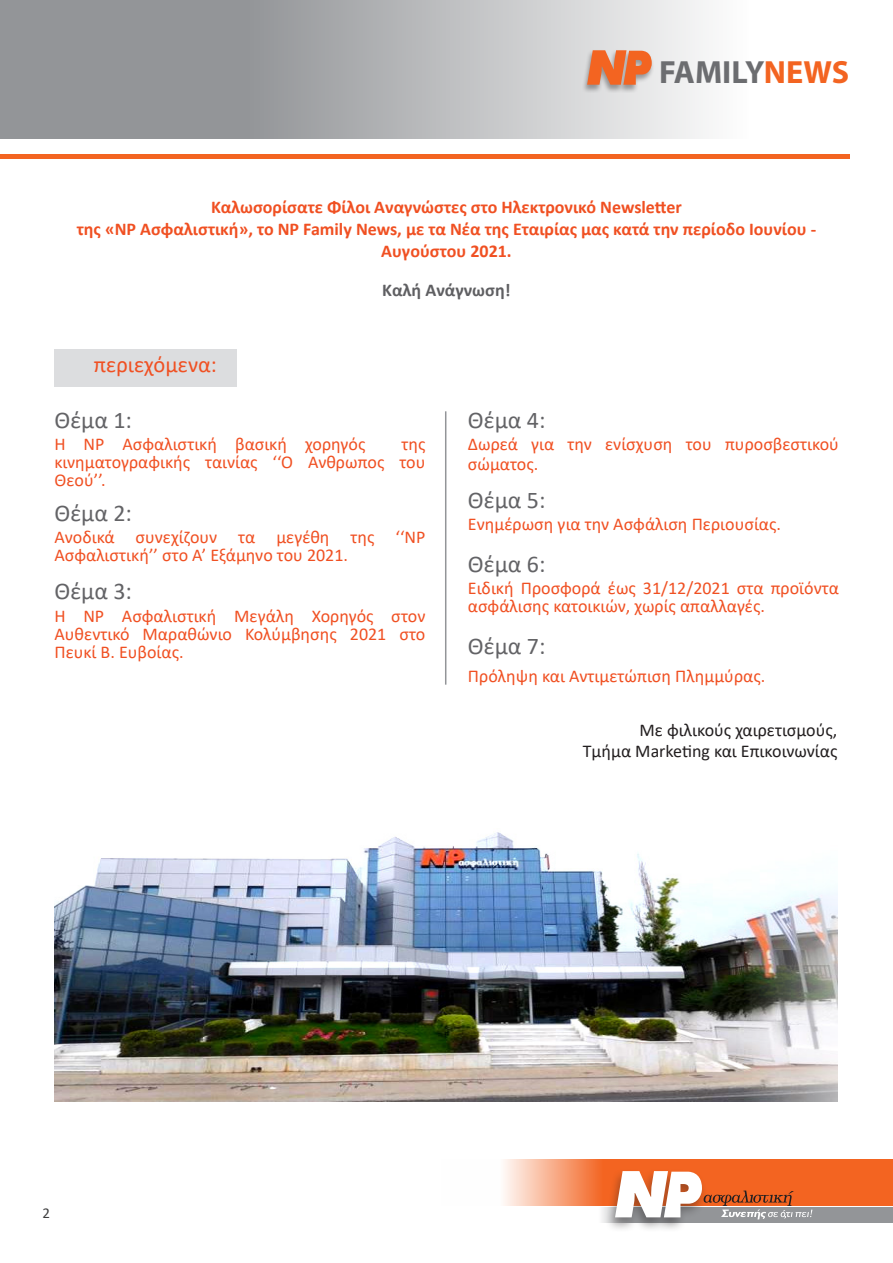
<style>
.page{position:relative;width:893px;height:1263px;background:#fff}
.page>*{position:absolute;margin:0;border:0;box-sizing:border-box;transform-origin:0 0}
.t1{font:700 32.25px "Myriad Pro";color:#6c6d70}
.t2{font:24px "Calibri";color:#636366}
.t3{font:22.5px "Calibri";color:#f05022}
.t4{font:18px/18px "Calibri";color:#f05022}
.t5{font:700 18px/21.6px "Calibri";color:#f05022;text-align:center}
.t6{font:18px "Calibri";color:#231f20}
.t7{font:700 18px "Calibri";color:#5f5f62}
.t8{font:15px "Calibri";color:#3e3e3f}
.s1{color:#f36421}
</style>
<div class="page">
<svg style="left:0;top:0;width:705px;height:139px;background:#b1b2b4"></svg>
<div style="left:0;top:154px;width:849px;height:5px;background:#f36421"></div>
<div style="left:581px;top:50px;width:74px;height:43px;background:#231f20;opacity:.4"></div>
<svg style="left:587px;top:50px;width:65px;height:35px;background:#e58153"></svg>
<div style="left:598px;top:1207px;width:295px;height:16px;background:#939598"></div>
<svg style="left:504px;top:1159px;width:389px;height:47px;background:#f5844f"></svg>
<div style="left:604px;top:1168px;width:104px;height:64px;background:#231f20;opacity:.4"></div>
<svg style="left:615px;top:1171px;width:197px;height:48px"></svg>
<div style="left:54px;top:349px;width:182px;height:38px;background:#dcdddf"></div>
<hr style="left:445px;top:411px;width:1px;height:274px;background:#939598">
<img style="left:54px;top:832px;width:784px;height:269px">
<p class="t1" style="left:659px;top:51px;width:192px">FAMILY<span class="s1">NEWS</span></p>
<p class="t5" style="left:77px;top:196px;width:741px">Καλωσορίσατε Φίλοι Αναγνώστες στο Ηλεκτρονικό Newsletter<br>της «NP Ασφαλιστική», το NP Family News, με τα Νέα της Εταιρίας μας κατά την περίοδο Ιουνίου -<br>Αυγούστου 2021.</p>
<p class="t7" style="left:382px;top:278px;width:130px">Καλή Ανάγνωση!</p>
<p class="t3" style="left:94px;top:349px;width:125px">περιεχόμενα:</p>
<p class="t2" style="left:54px;top:403px;width:79px">Θέμα 1:</p>
<p class="t4" style="left:54px;top:435px;width:312px">Η NP Ασφαλιστική βασική χορηγός</p>
<p class="t4" style="left:54px;top:435px;width:372px;text-align:justify;text-indent:347px">της κινηματογραφικής ταινίας ‘‘Ο Άνθρωπος του Θεού’’.</p>
<p class="t2" style="left:54px;top:496px;width:79px">Θέμα 2:</p>
<p class="t4" style="left:54px;top:527px;width:372px">Ανοδικά συνεχίζουν τα μεγέθη της ‘‘NP<br>Ασφαλιστική’’ στο Α’ Εξάμηνο του 2021.</p>
<p class="t2" style="left:54px;top:575px;width:79px">Θέμα 3:</p>
<p class="t4" style="left:54px;top:606px;width:372px;text-align:justify">Η NP Ασφαλιστική Μεγάλη Χορηγός στον Αυθεντικό Μαραθώνιο Κολύμβησης 2021 στο Πευκί Β. Ευβοίας.</p>
<p class="t2" style="left:468px;top:403px;width:79px">Θέμα 4:</p>
<p class="t4" style="left:468px;top:434px;width:372px;line-height:19.8px">Δωρεά για την ενίσχυση του πυροσβεστικού σώματος.</p>
<p class="t2" style="left:468px;top:484px;width:79px">Θέμα 5:</p>
<p class="t4" style="left:468px;top:515px;width:315px">Ενημέρωση για την Ασφάλιση Περιουσίας.</p>
<p class="t2" style="left:468px;top:547px;width:79px">Θέμα 6:</p>
<p class="t4" style="left:468px;top:579px;width:372px">Ειδική Προσφορά έως 31/12/2021 στα προϊόντα ασφάλισης κατοικιών, χωρίς απαλλαγές.</p>
<p class="t2" style="left:468px;top:629px;width:79px">Θέμα 7:</p>
<p class="t4" style="left:468px;top:666px;width:299px">Πρόληψη και Αντιμετώπιση Πλημμύρας.</p>
<p class="t6" style="left:639px;top:717px;width:199px">Με φιλικούς χαιρετισμούς,</p>
<p class="t6" style="left:583px;top:739px;width:256px">Τμήμα Marketing και Επικοινωνίας</p>
<p class="t8" style="left:43px;top:1202px;width:9px">2</p>
</div>
